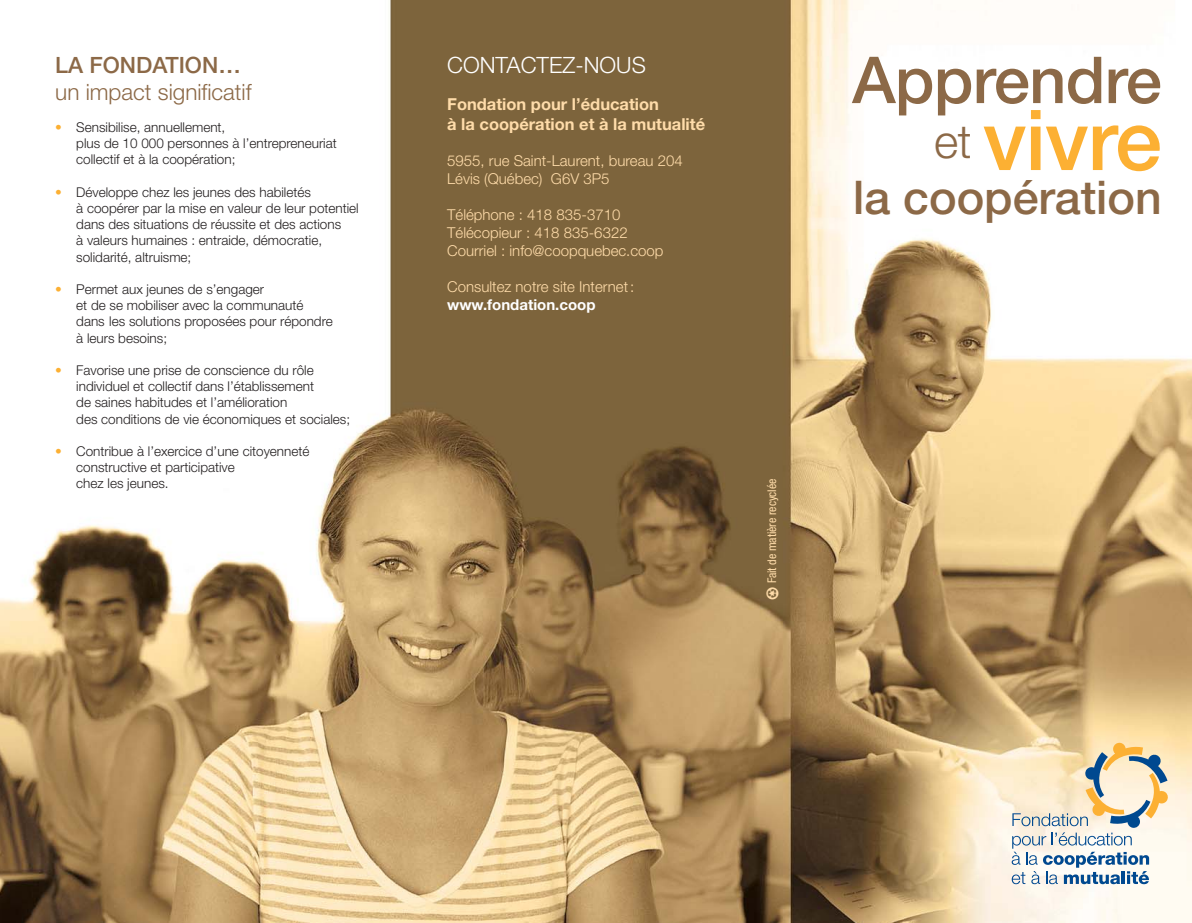
<style>
.page{position:relative;width:1192px;height:923px;background:#fff}
.page>*{position:absolute;margin:0;border:0;box-sizing:border-box;transform-origin:0 0}
.t1{font:500 84px "Helvetica Neue";letter-spacing:-.01em;color:#fcb033}
.t2{font:500 64.8px "Helvetica Neue";letter-spacing:-.01em;color:#8c6947}
.t3{font:500 46.5px "Helvetica Neue";color:#8c6947}
.t4{font:300 22.5px "Helvetica Neue";color:#8c6947}
.t5{font:300 22.5px "Helvetica Neue";color:#fff}
.t6{font:500 22.5px "Helvetica Neue";color:#8c6947}
.t7{font:700 16.5px/19.8px "Helvetica Neue";color:#ffdcaa}
.t8{font:300 15px/18px "Helvetica Neue";color:#ffdcaa}
.t9{font:700 15px "Helvetica Neue";color:#fff}
.t10{font:300 13.5px/16.2px "Helvetica Neue";color:#231f20}
.t11{font:condensed 12px "Helvetica Neue";letter-spacing:-.005em;color:#ffdcaa}
.s1{color:#fcb033}
.s2{font-family:"Recycle";font-stretch:normal}
.s3{font-weight:300;font-size:46.5px;color:#8c6947}
</style>
<div class="page">
<img style="left:0;top:0;width:1191px;height:923px">
<svg style="left:1011px;top:742px;width:157px;height:142px"></svg>
<h3 class="t6" style="left:55px;top:56px;width:187px">LA FONDATION…</h3>
<h3 class="t4" style="left:55px;top:83px;width:198px">un impact significatif</h3>
<p class="t10" style="left:76px;top:120px;width:262px;text-indent:-21px"><span class="s1">•</span> Sensibilise, annuellement,<br>plus de 10 000 personnes à l’entrepreneuriat collectif et à la coopération;</p>
<p class="t10" style="left:76px;top:185px;width:284px;text-indent:-21px"><span class="s1">•</span> Développe chez les jeunes des habiletés<br>à coopérer par la mise en valeur de leur potentiel dans des situations de réussite et des actions<br>à valeurs humaines : entraide, démocratie, solidarité, altruisme;</p>
<p class="t10" style="left:76px;top:282px;width:258px;text-indent:-21px"><span class="s1">•</span> Permet aux jeunes de s’engager<br>et de se mobiliser avec la communauté dans les solutions proposées pour répondre à leurs besoins;</p>
<p class="t10" style="left:76px;top:363px;width:275px;text-indent:-21px"><span class="s1">•</span> Favorise une prise de conscience du rôle individuel et collectif dans l’établissement<br>de saines habitudes et l’amélioration<br>des conditions de vie économiques et sociales;</p>
<p class="t10" style="left:76px;top:444px;width:235px;text-indent:-21px"><span class="s1">•</span> Contribue à l’exercice d’une citoyenneté constructive et participative<br>chez les jeunes.</p>
<h3 class="t5" style="left:447px;top:56px;width:200px">CONTACTEZ-NOUS</h3>
<p class="t7" style="left:447px;top:96px;width:259px">Fondation pour l’éducation<br>à la coopération et à la mutualité</p>
<p class="t8" style="left:447px;top:153px;width:237px">5955, rue Saint-Laurent, bureau 204<br>Lévis (Québec) G6V 3P5</p>
<p class="t8" style="left:447px;top:207px;width:218px">Téléphone : 418 835-3710<br>Télécopieur : 418 835-6322<br>Courriel : info@coopquebec.coop</p>
<p class="t8" style="left:447px;top:279px;width:189px">Consultez notre site Internet:</p>
<p class="t9" style="left:447px;top:299px;width:150px">www.fondation.coop</p>
<p class="t11" style="left:767px;top:600px;width:123px;rotate:-90deg"><span class="s2">E</span> Fait de matière recyclée</p>
<h2 class="t2" style="left:852px;top:57px;width:311px">Apprendre</h2>
<h1 class="t1" style="left:934px;top:110px;width:229px"><span class="s3">et</span> vivre</h1>
<h3 class="t3" style="left:853px;top:180px;width:310px">la coopération</h3>
</div>
